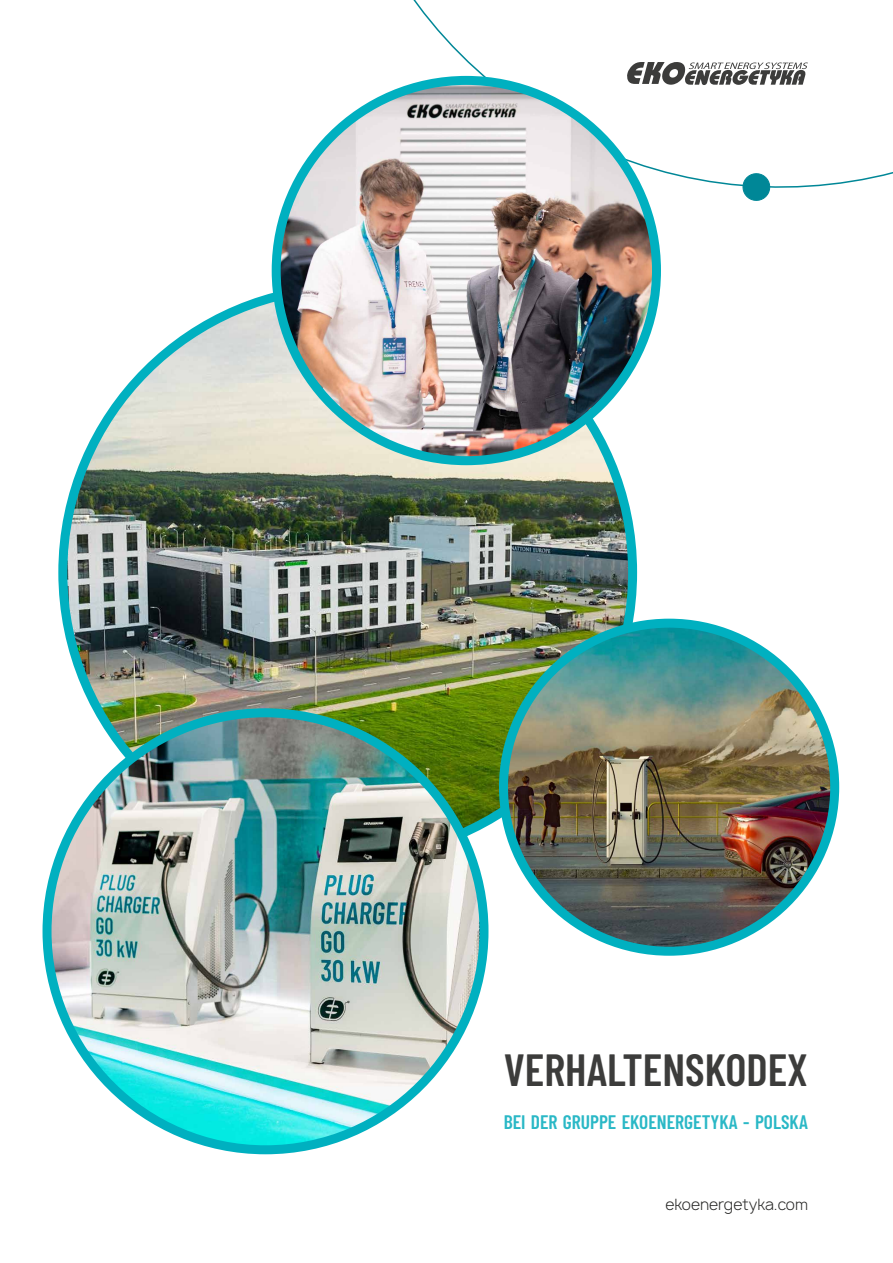
<style>
.page{position:relative;width:893px;height:1263px;background:#fff}
.page>*{position:absolute;margin:0;border:0;box-sizing:border-box;transform-origin:0 0}
.t1{font:600 45px "Barlow Condensed";color:#3c3c3b}
.t2{font:600 19.5px "Barlow Condensed";color:#2ab8c6}
.t3{font:300 15px "Manrope";color:#282827}
</style>
<div class="page">
<svg style="left:272px;top:0;width:621px;height:251px"></svg>
<svg style="left:740px;top:170px;width:33px;height:32px"></svg>
<img style="left:63px;top:288px;width:570px;height:569px;border-radius:285px">
<img style="left:276px;top:80px;width:380px;height:381px;border-radius:190px">
<div style="left:272px;top:76px;width:389px;height:389px;border:9px solid #00b0c0;border-radius:50%"></div>
<img style="left:503px;top:623px;width:332px;height:328px">
<div style="left:499px;top:619px;width:340px;height:337px;border:9px solid #00b0c0;border-radius:50%"></div>
<img style="left:47px;top:713px;width:437px;height:437px;border-radius:216px">
<svg style="left:627px;top:62px;width:181px;height:23px"></svg>
<h1 class="t1" style="left:504px;top:1037px;width:306px">VERHALTENSKODEX</h1>
<p class="t2" style="left:504px;top:1108px;width:306px">BEI DER GRUPPE EKOENERGETYKA - POLSKA</p>
<p class="t3" style="left:665px;top:1196px;width:144px">ekoenergetyka.com</p>
</div>
